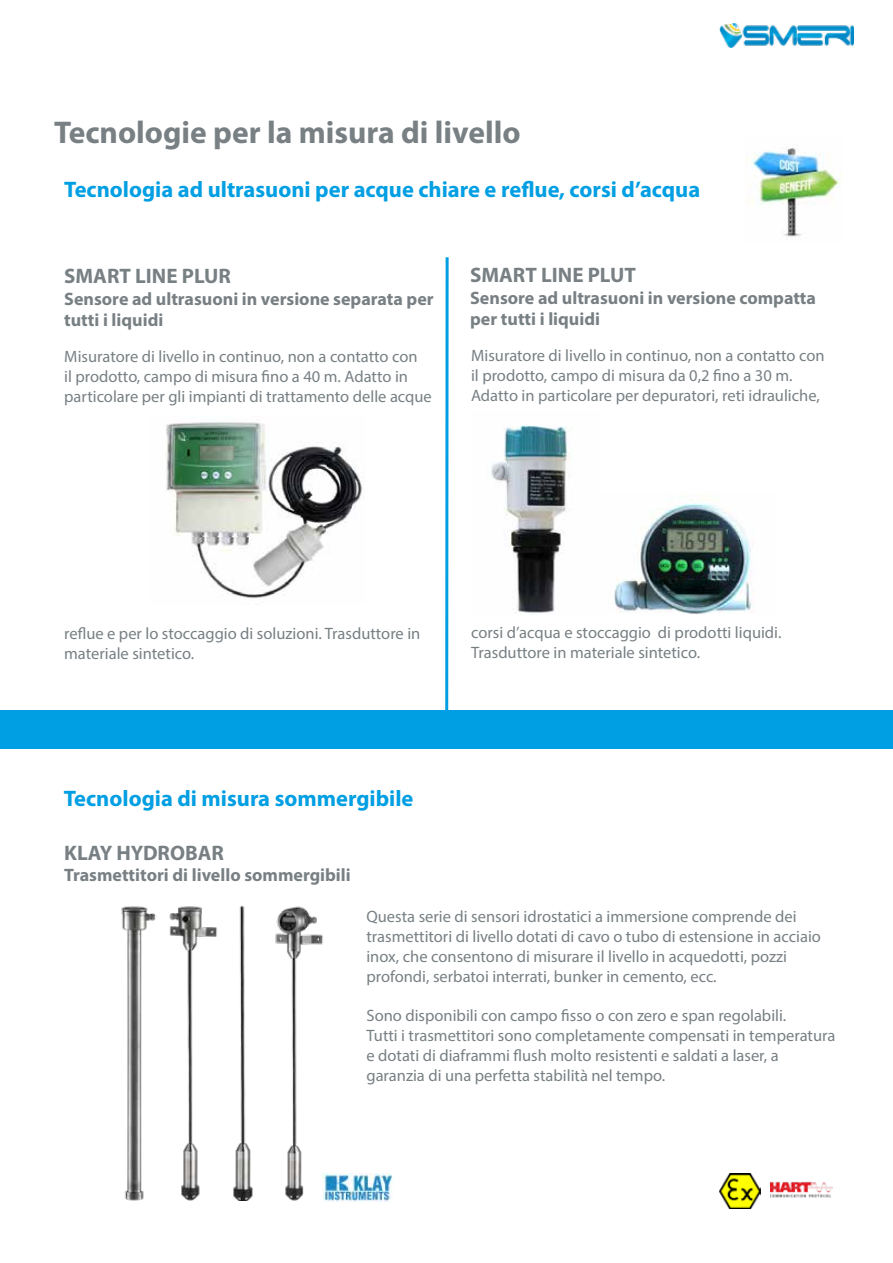
<style>
.page{position:relative;width:893px;height:1263px;background:#fff}
.page>*{position:absolute;margin:0;border:0;box-sizing:border-box;transform-origin:0 0}
.t1{font:700 31.5px "Myriad Pro";color:#788084}
.t2{font:700 22.5px "Myriad Pro";color:#009fe3}
.t3{font:700 21px "Myriad Pro";color:#788084}
.t4{font:700 18px/21.6px "Myriad Pro";color:#788084}
.t5{font:16.5px/19.8px "Myriad Pro";color:#788084}
</style>
<div class="page">
<img style="left:166px;top:422px;width:197px;height:177px">
<img style="left:491px;top:425px;width:79px;height:190px">
<img style="left:614px;top:500px;width:140px;height:114px">
<img style="left:121px;top:905px;width:202px;height:295px">
<svg style="left:445px;top:257px;width:4px;height:453px;background:#3fb6e9"></svg>
<div style="left:0;top:710px;width:893px;height:38px;background:#009fe3"></div>
<img style="left:720px;top:1174px;width:40px;height:34px">
<img style="left:771px;top:1181px;width:61px;height:17px">
<img style="left:747px;top:145px;width:95px;height:92px">
<img style="left:322px;top:1173px;width:71px;height:29px">
<img style="left:719px;top:24px;width:135px;height:23px">
<h1 class="t1" style="left:54px;top:112px;width:468px">Tecnologie per la misura di livello</h1>
<h2 class="t2" style="left:64px;top:174px;width:638px">Tecnologia ad ultrasuoni per acque chiare e reflue, corsi d’acqua</h2>
<p class="t3" style="left:64px;top:262px;width:168px">SMART LINE PLUR</p>
<p class="t4" style="left:64px;top:287px;width:371px">Sensore ad ultrasuoni in versione separata per tutti i liquidi</p>
<p class="t5" style="left:64px;top:346px;width:369px">Misuratore di livello in continuo, non a contatto con<br>il prodotto, campo di misura fino a 40 m. Adatto in particolare per gli impianti di trattamento delle acque</p>
<p class="t3" style="left:470px;top:261px;width:167px">SMART LINE PLUT</p>
<p class="t4" style="left:470px;top:286px;width:347px">Sensore ad ultrasuoni in versione compatta per tutti i liquidi</p>
<p class="t5" style="left:471px;top:345px;width:355px">Misuratore di livello in continuo, non a contatto con il prodotto, campo di misura da 0,2 fino a 30 m.<br>Adatto in particolare per depuratori, reti idrauliche,</p>
<p class="t5" style="left:64px;top:624px;width:358px">reflue e per lo stoccaggio di soluzioni. Trasduttore in materiale sintetico.</p>
<p class="t5" style="left:471px;top:623px;width:312px">corsi d’acqua e stoccaggio di prodotti liquidi.<br>Trasduttore in materiale sintetico.</p>
<h2 class="t2" style="left:64px;top:784px;width:351px">Tecnologia di misura sommergibile</h2>
<p class="t3" style="left:64px;top:839px;width:161px">KLAY HYDROBAR</p>
<p class="t4" style="left:64px;top:864px;width:288px">Trasmettitori di livello sommergibili</p>
<p class="t5" style="left:366px;top:906px;width:456px">Questa serie di sensori idrostatici a immersione comprende dei trasmettitori di livello dotati di cavo o tubo di estensione in acciaio inox, che consentono di misurare il livello in acquedotti, pozzi profondi, serbatoi interrati, bunker in cemento, ecc.</p>
<p class="t5" style="left:366px;top:1005px;width:470px">Sono disponibili con campo fisso o con zero e span regolabili.<br>Tutti i trasmettitori sono completamente compensati in temperatura e dotati di diaframmi flush molto resistenti e saldati a laser, a garanzia di una perfetta stabilità nel tempo.</p>
</div>
